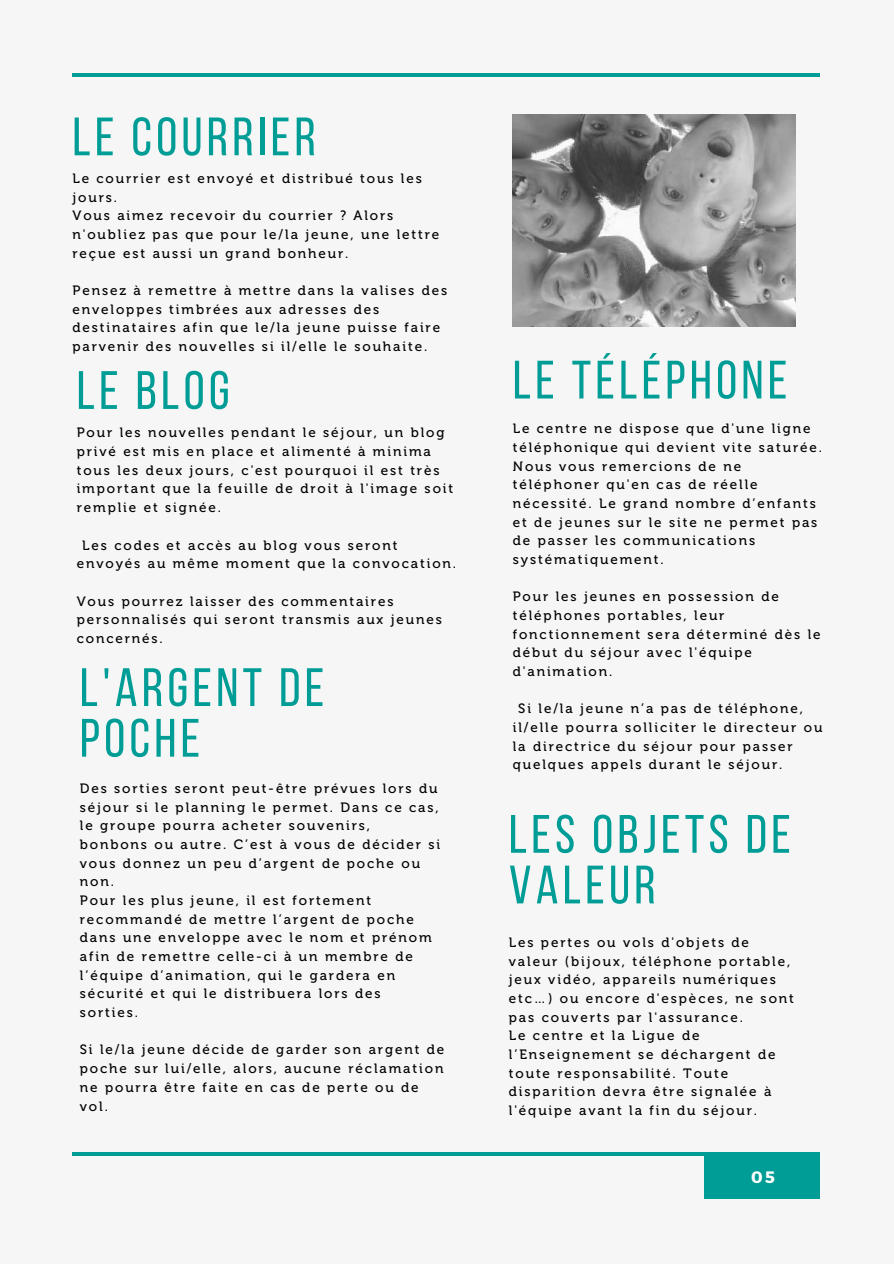
<style>
.page{position:relative;width:894px;height:1264px;background:#fff}
.page>*{position:absolute;margin:0;border:0;box-sizing:border-box;transform-origin:0 0}
.t1{font:54px/50.7px "Bebas Neue";letter-spacing:.08em;color:#009d96}
.t2{font:700 16.5px "Montserrat";color:#fff}
.t3{font:13.5px/18.8px "Museo 500";letter-spacing:.14em;color:#000}
</style>
<div class="page">
<div style="left:0;top:0;width:893px;height:1263px;background:#f6f6f6"></div>
<div style="left:704px;top:1152px;width:115px;height:46px;background:#009d96"></div>
<hr style="left:72px;top:1152px;width:747px;height:3px;background:#009d96">
<img style="left:512px;top:114px;width:283px;height:213px">
<hr style="left:72px;top:73px;width:747px;height:4px;background:#009d96">
<h1 class="t1" style="left:72px;top:116px;width:245px">LE COURRIER</h1>
<p class="t3" style="left:72px;top:169px;width:368px">Le courrier est envoyé et distribué tous les jours.<br>Vous aimez recevoir du courrier ? Alors n'oubliez pas que pour le/la jeune, une lettre reçue est aussi un grand bonheur.</p>
<p class="t3" style="left:72px;top:281px;width:376px">Pensez à remettre à mettre dans la valises des enveloppes timbrées aux adresses des destinataires afin que le/la jeune puisse faire parvenir des nouvelles si il/elle le souhaite.</p>
<h1 class="t1" style="left:77px;top:370px;width:154px">LE BLOG</h1>
<p class="t3" style="left:77px;top:423px;width:378px">Pour les nouvelles pendant le séjour, un blog privé est mis en place et alimenté à minima tous les deux jours, c'est pourquoi il est très important que la feuille de droit à l'image soit remplie et signée.</p>
<p class="t3" style="left:77px;top:535px;width:381px;text-indent:6px">Les codes et accès au blog vous seront envoyés au même moment que la convocation.</p>
<p class="t3" style="left:77px;top:591px;width:366px">Vous pourrez laisser des commentaires personnalisés qui seront transmis aux jeunes concernés.</p>
<h1 class="t1" style="left:80px;top:667px;width:246px">L'ARGENT DE<br>POCHE</h1>
<p class="t3" style="left:80px;top:778px;width:362px">Des sorties seront peut-être prévues lors du séjour si le planning le permet. Dans ce cas, le groupe pourra acheter souvenirs, bonbons ou autre. C’est à vous de décider si vous donnez un peu d’argent de poche ou non.<br>Pour les plus jeune, il est fortement recommandé de mettre l’argent de poche dans une enveloppe avec le nom et prénom afin de remettre celle-ci à un membre de l’équipe d’animation, qui le gardera en sécurité et qui le distribuera lors des sorties.</p>
<p class="t3" style="left:80px;top:1040px;width:366px">Si le/la jeune décide de garder son argent de poche sur lui/elle, alors, aucune réclamation ne pourra être faite en cas de perte ou de vol.</p>
<h1 class="t1" style="left:512px;top:359px;width:276px">LE TÉLÉPHONE</h1>
<p class="t3" style="left:512px;top:419px;width:311px">Le centre ne dispose que d'une ligne téléphonique qui devient vite saturée.<br>Nous vous remercions de ne téléphoner qu'en cas de réelle nécessité. Le grand nombre d’enfants et de jeunes sur le site ne permet pas de passer les communications systématiquement.</p>
<p class="t3" style="left:512px;top:587px;width:309px">Pour les jeunes en possession de téléphones portables, leur fonctionnement sera déterminé dès le début du séjour avec l'équipe d'animation.</p>
<p class="t3" style="left:512px;top:699px;width:311px;text-indent:6px">Si le/la jeune n’a pas de téléphone, il/elle pourra solliciter le directeur ou la directrice du séjour pour passer quelques appels durant le séjour.</p>
<h1 class="t1" style="left:508px;top:813px;width:283px">LES OBJETS DE<br>VALEUR</h1>
<p class="t3" style="left:508px;top:933px;width:286px">Les pertes ou vols d'objets de valeur (bijoux, téléphone portable, jeux vidéo, appareils numériques etc…) ou encore d'espèces, ne sont pas couverts par l'assurance.<br>Le centre et la Ligue de l’Enseignement se déchargent de toute responsabilité. Toute disparition devra être signalée à l'équipe avant la fin du séjour.</p>
<p class="t2" style="left:751px;top:1166px;width:25px">05</p>
</div>
